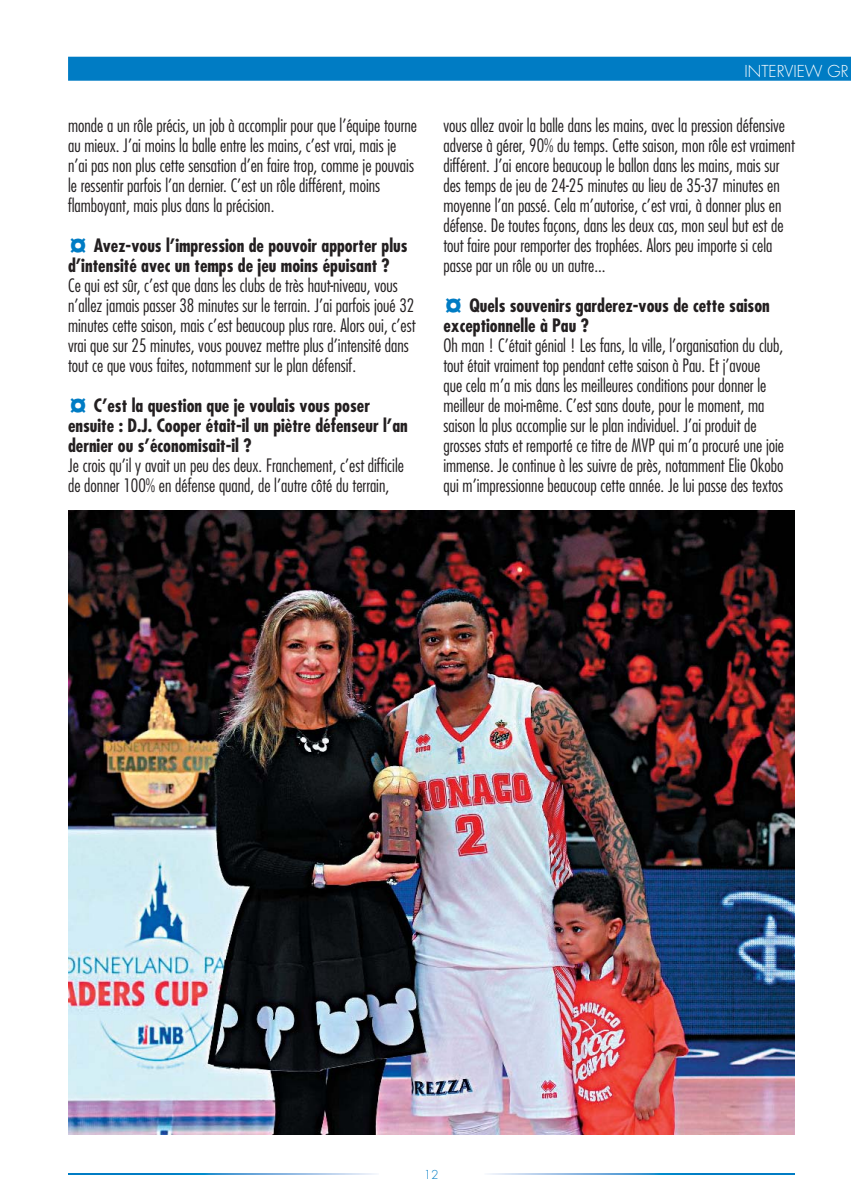
<style>
.page{position:relative;width:851px;height:1191px;background:#fff}
.page>*{position:absolute;margin:0;border:0;box-sizing:border-box;transform-origin:0 0}
.t1{font:300 condensed 18px/20px "Futura";color:#231f20}
.t2{font:700 condensed 18px/20px "Futura";color:#231f20}
.t3{font:300 16px "Futura";color:#fff}
.t4{font:300 12px "Futura";color:#007cc4}
.s1{font-weight:800;font-stretch:normal;font-size:24px;color:#007cc4}
</style>
<div class="page">
<div style="left:68px;top:57px;width:782px;height:24px;background:#007cc4"></div>
<img style="left:68px;top:510px;width:726px;height:624px">
<svg style="left:68px;top:1173px;width:308px;height:1px"></svg>
<svg style="left:488px;top:1173px;width:306px;height:1px"></svg>
<p class="t1" style="left:68px;top:117px;width:350px">monde a un rôle précis, un job à accomplir pour que l’équipe tourne au mieux. J’ai moins la balle entre les mains, c’est vrai, mais je n’ai pas non plus cette sensation d’en faire trop, comme je pouvais le ressentir parfois l’an dernier. C’est un rôle différent, moins flamboyant, mais plus dans la précision.</p>
<p class="t2" style="left:68px;top:237px;width:341px"><span class="s1">¤</span> Avez-vous l’impression de pouvoir apporter plus d’intensité avec un temps de jeu moins épuisant ?</p>
<p class="t1" style="left:68px;top:277px;width:349px">Ce qui est sûr, c’est que dans les clubs de très haut-niveau, vous n’allez jamais passer 38 minutes sur le terrain. J’ai parfois joué 32 minutes cette saison, mais c’est beaucoup plus rare. Alors oui, c’est vrai que sur 25 minutes, vous pouvez mettre plus d’intensité dans tout ce que vous faites, notamment sur le plan défensif.</p>
<p class="t2" style="left:68px;top:397px;width:341px"><span class="s1">¤</span> C’est la question que je voulais vous poser ensuite : D.J. Cooper était-il un piètre défenseur l’an dernier ou s’économisait-il ?</p>
<p class="t1" style="left:68px;top:457px;width:337px">Je crois qu’il y avait un peu des deux. Franchement, c’est difficile de donner 100% en défense quand, de l’autre côté du terrain,</p>
<p class="t3" style="left:744px;top:63px;width:105px">INTERVIEW GR</p>
<p class="t1" style="left:443px;top:117px;width:353px">vous allez avoir la balle dans les mains, avec la pression défensive adverse à gérer, 90% du temps. Cette saison, mon rôle est vraiment différent. J’ai encore beaucoup le ballon dans les mains, mais sur des temps de jeu de 24-25 minutes au lieu de 35-37 minutes en moyenne l’an passé. Cela m’autorise, c’est vrai, à donner plus en défense. De toutes façons, dans les deux cas, mon seul but est de tout faire pour remporter des trophées. Alors peu importe si cela passe par un rôle ou un autre...</p>
<p class="t2" style="left:443px;top:297px;width:328px"><span class="s1">¤</span> Quels souvenirs garderez-vous de cette saison exceptionnelle à Pau ?</p>
<p class="t1" style="left:443px;top:337px;width:342px">Oh man ! C’était génial ! Les fans, la ville, l’organisation du club, tout était vraiment top pendant cette saison à Pau. Et j’avoue<br>que cela m’a mis dans les meilleures conditions pour donner le meilleur de moi-même. C’est sans doute, pour le moment, ma saison la plus accomplie sur le plan individuel. J’ai produit de grosses stats et remporté ce titre de MVP qui m’a procuré une joie immense. Je continue à les suivre de près, notamment Elie Okobo qui m’impressionne beaucoup cette année. Je lui passe des textos</p>
<p class="t4" style="left:423px;top:1168px;width:16px">12</p>
</div>
